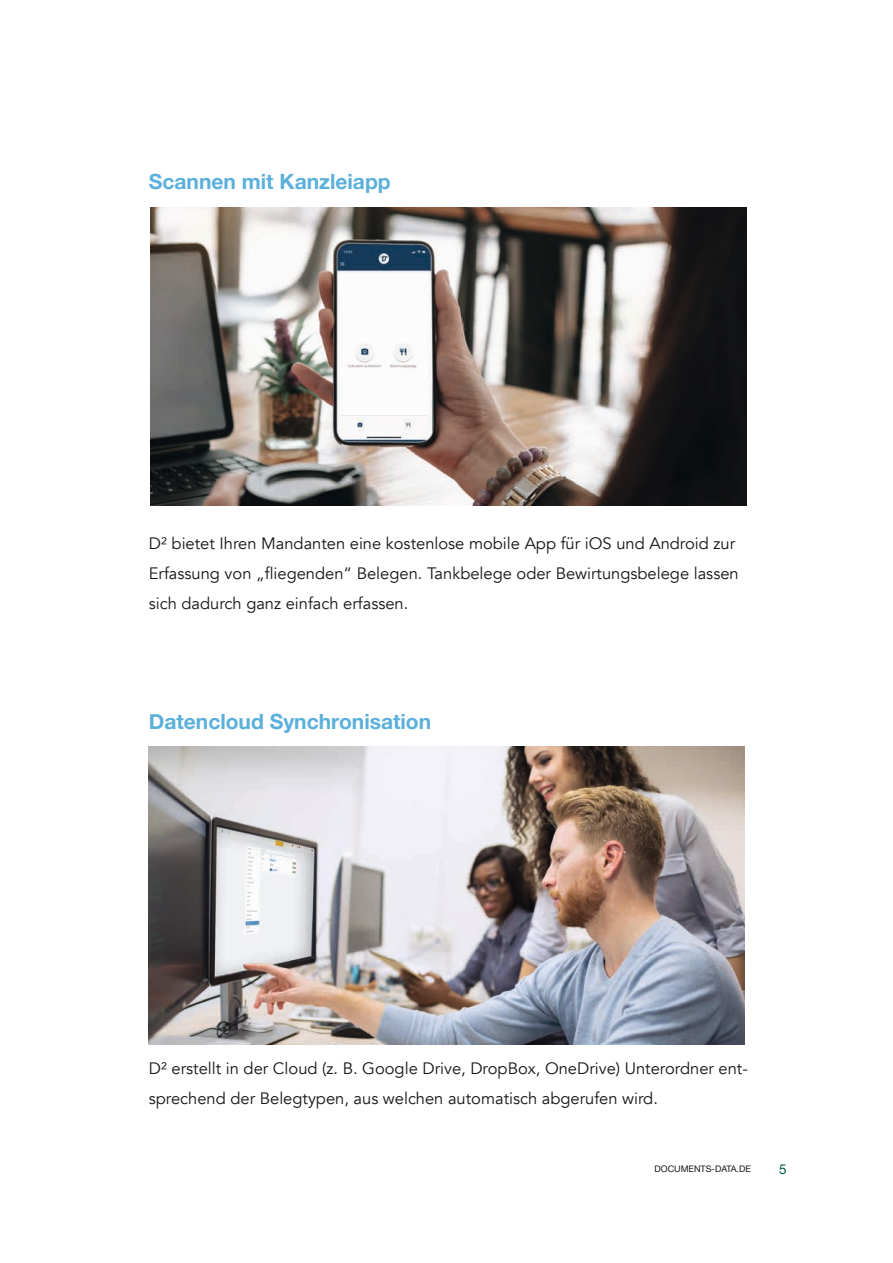
<style>
.page{position:relative;width:893px;height:1263px;background:#fff}
.page>*{position:absolute;margin:0;border:0;box-sizing:border-box;transform-origin:0 0}
.t1{font:700 21px "Helvetica Neue";color:#5bb0db}
.t2{font:16.5px/30px "Avenir";color:#151616}
.t3{font:13.5px "Helvetica Neue";color:#025a4a}
.t4{font:9px "Helvetica Neue";color:#151616}
</style>
<div class="page">
<img style="left:149px;top:746px;width:595px;height:298px">
<img style="left:151px;top:207px;width:595px;height:298px">
<p class="t1" style="left:149px;top:165px;width:243px">Scannen mit Kanzleiapp</p>
<p class="t2" style="left:149px;top:529px;width:591px">D² bietet Ihren Mandanten eine kostenlose mobile App für iOS und Android zur<br>Erfassung von „fliegenden“ Belegen. Tankbelege oder Bewirtungsbelege lassen sich dadurch ganz einfach erfassen.</p>
<p class="t1" style="left:149px;top:705px;width:284px">Datencloud Synchronisation</p>
<p class="t2" style="left:149px;top:1054px;width:601px">D² erstellt in der Cloud (z. B. Google Drive, DropBox, OneDrive) Unterordner ent&shy;sprechend der Belegtypen, aus welchen automatisch abgerufen wird.</p>
<p class="t4" style="left:655px;top:1162px;width:98px">DOCUMENTS-DATA.DE</p>
<p class="t3" style="left:779px;top:1159px;width:9px">5</p>
</div>
